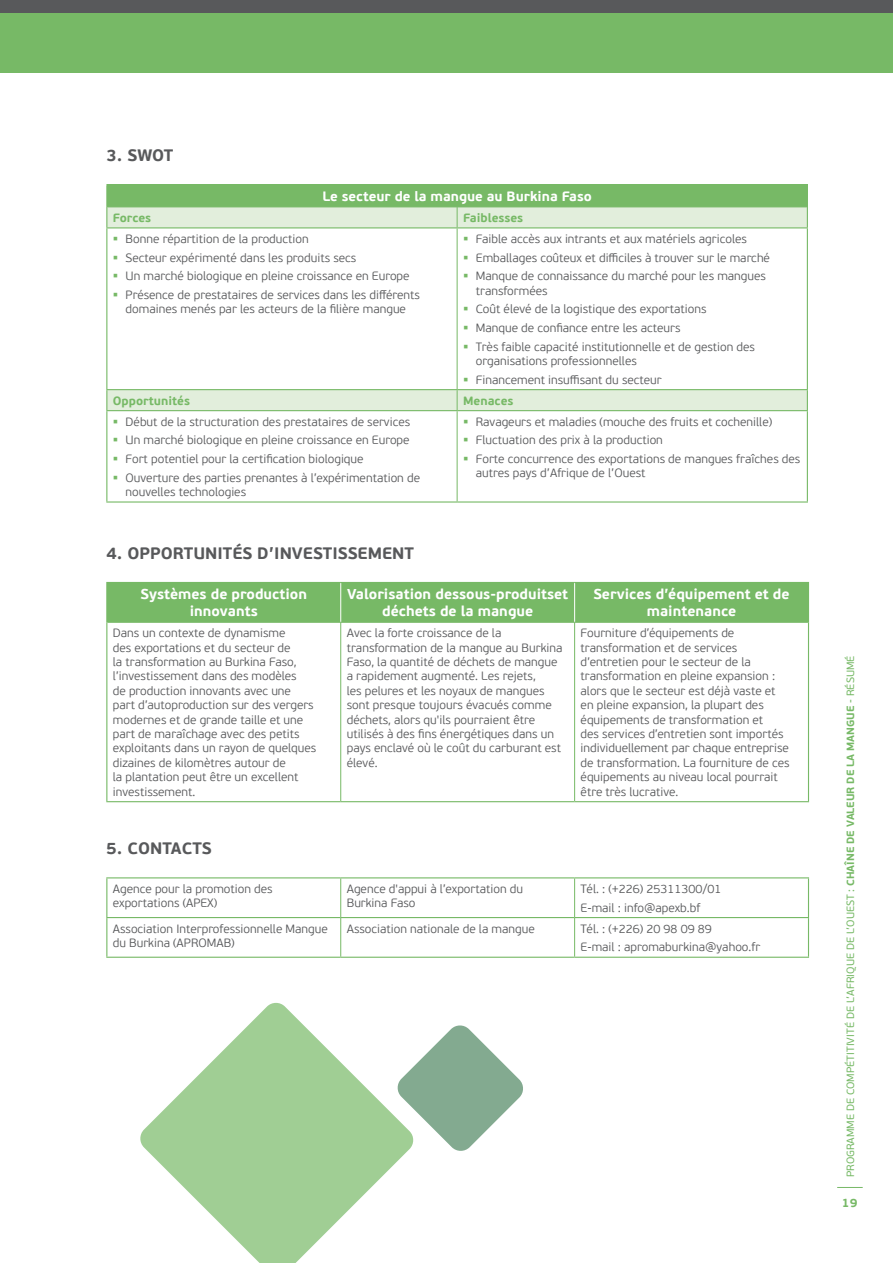
<style>
.page{position:relative;width:893px;height:1263px;background:#fff}
.page>*{position:absolute;margin:0;border:0;box-sizing:border-box;transform-origin:0 0}
.t1{font:700 16.5px "PF Beau Sans Pro";color:#58595b}
.t2{font:700 14.25px/17.1px "PF Beau Sans Pro";color:#fff;text-align:center}
.t3{font:700 13.5px "PF Beau Sans Pro";color:#fff}
.t4{font:300 12px/14.4px "PF Beau Sans Pro";color:#58595b}
.t5{font:700 12px "PF Beau Sans Pro";color:#77b966}
.t6{font:10.5px "PF Beau Sans Pro";color:#77b966}
.s1{font-weight:700}
</style>
<div class="page">
<div style="left:0;top:0;width:893px;height:72px;background:#77b966"></div>
<div style="left:0;top:0;width:893px;height:13px;background:#58595b"></div>
<svg style="left:837px;top:1187px;width:26px;height:1px"></svg>
<div style="left:107px;top:185px;width:700px;height:22px;background:#77b966"></div>
<svg style="left:107px;top:208px;width:700px;height:202px"></svg>
<hr style="left:106px;top:184px;width:351px;height:1px;background:#77b966">
<hr style="left:457px;top:184px;width:351px;height:1px;background:#77b966">
<hr style="left:107px;top:207px;width:350px;height:1px;background:#77b966">
<hr style="left:457px;top:207px;width:350px;height:1px;background:#77b966">
<svg style="left:457px;top:207px;width:1px;height:20px"></svg>
<svg style="left:457px;top:390px;width:1px;height:20px"></svg>
<hr style="left:106px;top:227px;width:351px;height:1px;background:#77b966">
<hr style="left:106px;top:410px;width:351px;height:1px;background:#77b966">
<hr style="left:457px;top:227px;width:351px;height:1px;background:#77b966">
<hr style="left:457px;top:410px;width:351px;height:1px;background:#77b966">
<hr style="left:457px;top:228px;width:1px;height:161px;background:#77b966">
<hr style="left:457px;top:411px;width:1px;height:90px;background:#77b966">
<hr style="left:106px;top:389px;width:351px;height:1px;background:#77b966">
<hr style="left:457px;top:389px;width:351px;height:1px;background:#77b966">
<svg style="left:106px;top:185px;width:1px;height:42px"></svg>
<svg style="left:807px;top:185px;width:1px;height:42px"></svg>
<hr style="left:106px;top:228px;width:1px;height:161px;background:#77b966">
<hr style="left:807px;top:228px;width:1px;height:161px;background:#77b966">
<svg style="left:106px;top:390px;width:1px;height:20px"></svg>
<svg style="left:807px;top:390px;width:1px;height:20px"></svg>
<hr style="left:106px;top:411px;width:1px;height:90px;background:#77b966">
<hr style="left:807px;top:411px;width:1px;height:90px;background:#77b966">
<hr style="left:106px;top:501px;width:351px;height:2px;background:#77b966">
<hr style="left:457px;top:501px;width:351px;height:2px;background:#77b966">
<div style="left:107px;top:583px;width:701px;height:39px;background:#77b966"></div>
<hr style="left:106px;top:583px;width:1px;height:39px;background:#77b966">
<hr style="left:808px;top:583px;width:1px;height:39px;background:#77b966">
<hr style="left:106px;top:622px;width:1px;height:179px;background:#77b966">
<hr style="left:808px;top:622px;width:1px;height:179px;background:#77b966">
<hr style="left:106px;top:801px;width:235px;height:1px;background:#77b966">
<hr style="left:341px;top:801px;width:234px;height:1px;background:#77b966">
<hr style="left:575px;top:801px;width:234px;height:1px;background:#77b966">
<hr style="left:340px;top:583px;width:1px;height:39px;background:#fff">
<hr style="left:574px;top:583px;width:1px;height:39px;background:#fff">
<hr style="left:106px;top:582px;width:235px;height:1px;background:#77b966">
<hr style="left:341px;top:582px;width:234px;height:1px;background:#77b966">
<hr style="left:575px;top:582px;width:234px;height:1px;background:#77b966">
<hr style="left:340px;top:622px;width:1px;height:179px;background:#77b966">
<hr style="left:574px;top:622px;width:1px;height:179px;background:#77b966">
<hr style="left:107px;top:622px;width:234px;height:1px;background:#77b966">
<hr style="left:341px;top:622px;width:234px;height:1px;background:#77b966">
<hr style="left:575px;top:622px;width:233px;height:1px;background:#77b966">
<hr style="left:106px;top:878px;width:1px;height:39px;background:#77b966">
<hr style="left:808px;top:878px;width:1px;height:39px;background:#77b966">
<hr style="left:106px;top:917px;width:235px;height:1px;background:#77b966">
<hr style="left:106px;top:918px;width:1px;height:39px;background:#77b966">
<hr style="left:341px;top:917px;width:233px;height:1px;background:#77b966">
<hr style="left:575px;top:917px;width:234px;height:1px;background:#77b966">
<hr style="left:808px;top:918px;width:1px;height:39px;background:#77b966">
<hr style="left:106px;top:957px;width:235px;height:1px;background:#77b966">
<hr style="left:341px;top:957px;width:234px;height:1px;background:#77b966">
<hr style="left:575px;top:957px;width:234px;height:1px;background:#77b966">
<hr style="left:106px;top:877px;width:235px;height:1px;background:#77b966">
<hr style="left:341px;top:877px;width:234px;height:1px;background:#77b966">
<hr style="left:575px;top:877px;width:234px;height:1px;background:#77b966">
<hr style="left:340px;top:878px;width:1px;height:39px;background:#77b966">
<hr style="left:574px;top:878px;width:1px;height:39px;background:#77b966">
<hr style="left:340px;top:917px;width:1px;height:40px;background:#77b966">
<hr style="left:574px;top:917px;width:1px;height:40px;background:#77b966">
<svg style="left:140px;top:1002px;width:267px;height:261px;fill:#a0ce94"></svg>
<svg style="left:396px;top:1024px;width:127px;height:128px"></svg>
<svg style="left:114px;top:255px;width:3px;height:4px"></svg>
<svg style="left:114px;top:274px;width:3px;height:4px"></svg>
<svg style="left:464px;top:237px;width:4px;height:3px"></svg>
<svg style="left:464px;top:255px;width:4px;height:4px"></svg>
<svg style="left:464px;top:274px;width:4px;height:4px"></svg>
<svg style="left:464px;top:307px;width:4px;height:4px"></svg>
<svg style="left:464px;top:326px;width:4px;height:3px"></svg>
<svg style="left:464px;top:344px;width:4px;height:4px"></svg>
<svg style="left:464px;top:377px;width:4px;height:4px"></svg>
<h1 class="t1" style="left:106px;top:145px;width:69px">3. SWOT</h1>
<p class="t3" style="left:322px;top:188px;width:271px">Le secteur de la mangue au Burkina Faso</p>
<p class="t5" style="left:113px;top:210px;width:40px">Forces</p>
<p class="t5" style="left:463px;top:210px;width:62px">Faiblesses</p>
<p class="t4" style="left:126px;top:230px;width:296px;line-height:18.6px">Bonne répartition de la production<br>Secteur expérimenté dans les produits secs<br>Un marché biologique en pleine croissance en Europe Présence de prestataires de services dans les différents</p>
<p class="t4" style="left:126px;top:302px;width:282px">domaines menés par les acteurs de la filière mangue</p>
<p class="t4" style="left:476px;top:230px;width:296px;line-height:18.6px">Faible accès aux intrants et aux matériels agricoles<br>Emballages coûteux et difficiles à trouver sur le marché<br>Manque de connaissance du marché pour les mangues</p>
<p class="t4" style="left:476px;top:281px;width:281px;line-height:18.6px">transformées<br>Coût élevé de la logistique des exportations<br>Manque de confiance entre les acteurs<br>Très faible capacité institutionnelle et de gestion des</p>
<p class="t4" style="left:476px;top:352px;width:187px;line-height:18.6px">organisations professionnelles<br>Financement insuffisant du secteur</p>
<p class="t5" style="left:113px;top:393px;width:79px">Opportunités</p>
<p class="t5" style="left:463px;top:393px;width:52px">Menaces</p>
<p class="t4" style="left:126px;top:412px;width:296px;line-height:18.6px">Début de la structuration des prestataires de services Un marché biologique en pleine croissance en Europe Fort potentiel pour la certification biologique Ouverture des parties prenantes à l’expérimentation de</p>
<p class="t4" style="left:126px;top:485px;width:122px">nouvelles technologies</p>
<p class="t4" style="left:476px;top:412px;width:326px;line-height:18.6px">Ravageurs et maladies (mouche des fruits et cochenille)<br>Fluctuation des prix à la production<br>Forte concurrence des exportations de mangues fraîches des</p>
<p class="t4" style="left:476px;top:466px;width:171px">autres pays d’Afrique de l’Ouest</p>
<h1 class="t1" style="left:106px;top:543px;width:309px">4. OPPORTUNITÉS D’INVESTISSEMENT</h1>
<p class="t2" style="left:141px;top:586px;width:168px">Systèmes de production innovants</p>
<p class="t2" style="left:347px;top:586px;width:223px">Valorisation dessous-produitset déchets de la mangue</p>
<p class="t2" style="left:593px;top:586px;width:198px">Services d’équipement et de maintenance</p>
<p class="t4" style="left:113px;top:626px;width:205px">Dans un contexte de dynamisme<br>des exportations et du secteur de<br>la transformation au Burkina Faso, l’investissement dans des modèles<br>de production innovants avec une<br>part d’autoproduction sur des vergers modernes et de grande taille et une part de maraîchage avec des petits exploitants dans un rayon de quelques dizaines de kilomètres autour de<br>la plantation peut être un excellent investissement.</p>
<p class="t4" style="left:347px;top:626px;width:217px">Avec la forte croissance de la transformation de la mangue au Burkina Faso, la quantité de déchets de mangue a rapidement augmenté. Les rejets,<br>les pelures et les noyaux de mangues sont presque toujours évacués comme déchets, alors qu'ils pourraient être utilisés à des fins énergétiques dans un pays enclavé où le coût du carburant est élevé.</p>
<p class="t4" style="left:581px;top:626px;width:210px">Fourniture d’équipements de transformation et de services d’entretien pour le secteur de la transformation en pleine expansion : alors que le secteur est déjà vaste et en pleine expansion, la plupart des équipements de transformation et<br>des services d’entretien sont importés individuellement par chaque entreprise de transformation. La fourniture de ces équipements au niveau local pourrait être très lucrative.</p>
<h1 class="t1" style="left:106px;top:838px;width:107px">5. CONTACTS</h1>
<p class="t4" style="left:113px;top:882px;width:161px">Agence pour la promotion des exportations (APEX)</p>
<p class="t4" style="left:347px;top:882px;width:178px">Agence d'appui à l’exportation du<br>Burkina Faso</p>
<p class="t4" style="left:581px;top:880px;width:142px;line-height:18.6px">Tél. : (+226) 25311300/01<br>E-mail : info@apexb.bf</p>
<p class="t4" style="left:113px;top:921px;width:216px">Association Interprofessionnelle Mangue du Burkina (APROMAB)</p>
<p class="t4" style="left:347px;top:921px;width:189px">Association nationale de la mangue</p>
<p class="t4" style="left:581px;top:919px;width:181px;line-height:18.6px">Tél. : (+226) 20 98 09 89<br>E-mail : apromaburkina@yahoo.fr</p>
<p class="t6" style="left:844px;top:1177px;width:523px;rotate:-90deg">PROGRAMME DE COMPÉTITIVITÉ DE L’AFRIQUE DE L’OUEST : <span class="s1">CHAÎNE DE VALEUR DE LA MANGUE</span> - RÉSUMÉ</p>
<p class="t5" style="left:842px;top:1195px;width:17px">19</p>
</div>
